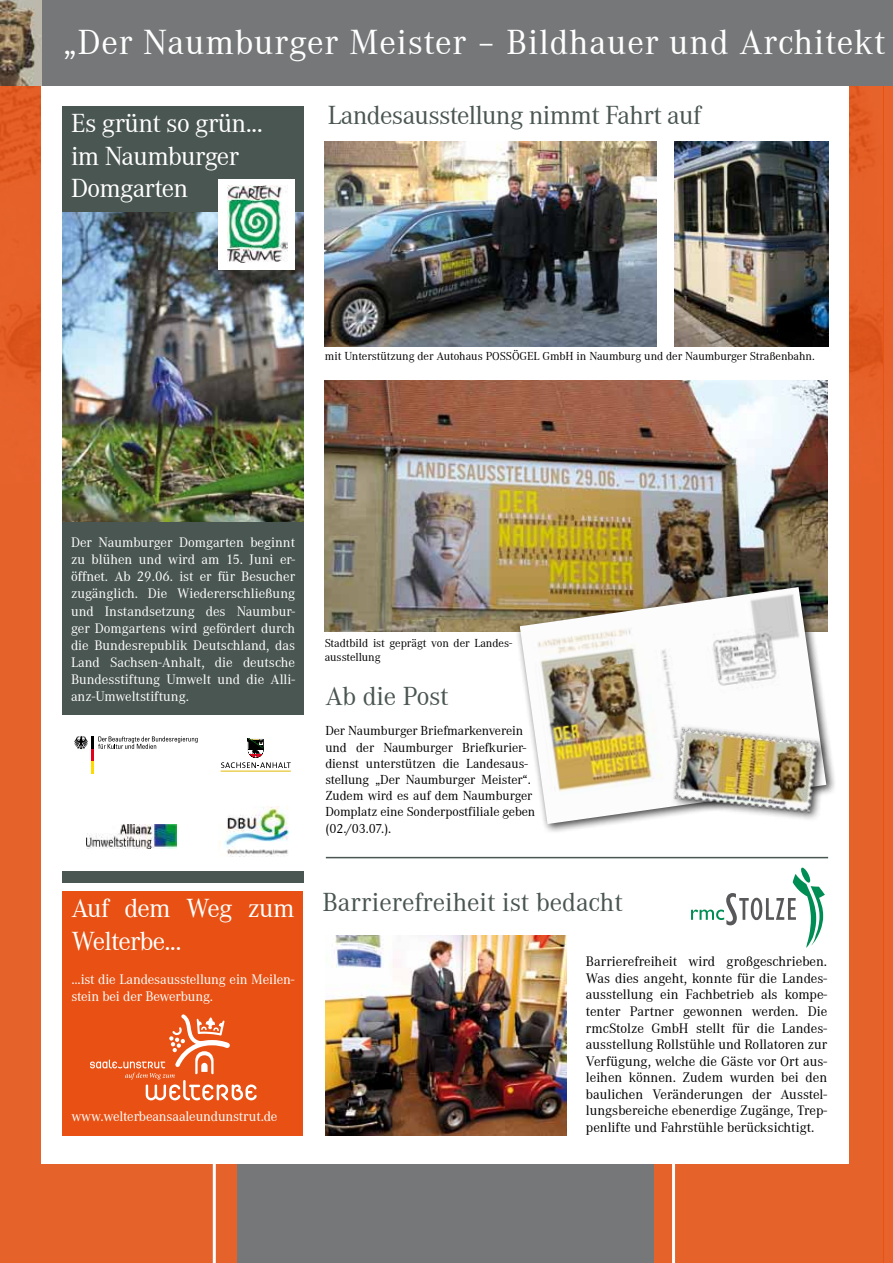
<style>
.page{position:relative;width:893px;height:1263px;background:#fff}
.page>*{position:absolute;margin:0;border:0;box-sizing:border-box;transform-origin:0 0}
.t1{font:36px "Corporate A";letter-spacing:.025em;color:#fff}
.t2{font:27px/32.4px "Corporate A";letter-spacing:-.025em;color:#fff}
.t3{font:27px "Corporate A";letter-spacing:-.02em;color:#4a5652}
.t4{font:27px "Corporate A";color:#4a5652}
.t5{font:14.25px/17.1px "Corporate A";letter-spacing:-.01em;color:#fff}
.t6{font:14.25px/16.6px "Corporate A";color:#000;text-align:justify}
.t7{font:13.5px/16.2px "Corporate A";letter-spacing:-.005em;color:#000}
.t8{font:12px/14.4px "Corporate A";letter-spacing:-.005em;color:#000}
</style>
<div class="page">
<div style="left:0;top:0;width:250px;height:1263px;background:#e6622b"></div>
<div style="left:639px;top:0;width:244px;height:1263px;background:#e6622b"></div>
<div style="left:883px;top:0;width:10px;height:1263px;background:#e7632b"></div>
<div style="left:237px;top:1148px;width:417px;height:115px;background:#767778"></div>
<hr style="left:672px;top:0;width:3px;height:1263px;background:#fff">
<hr style="left:213px;top:0;width:3px;height:1263px;background:#fff">
<div style="left:41px;top:71px;width:808px;height:1093px;background:#fff"></div>
<hr style="left:892px;top:0;width:1px;height:85px;background:#767778">
<div style="left:0;top:0;width:892px;height:85px;background:#767778"></div>
<div style="left:63px;top:891px;width:240px;height:244px;background:#e85113"></div>
<img style="left:0;top:0;width:41px;height:85px">
<div style="left:63px;top:106px;width:241px;height:776px;background:#4a5652"></div>
<img style="left:62px;top:212px;width:241px;height:309px">
<div style="left:218px;top:180px;width:76px;height:90px;background:#fff"></div>
<img style="left:227px;top:185px;width:60px;height:78px">
<div style="left:63px;top:715px;width:242px;height:156px;background:#fff"></div>
<svg style="left:74px;top:736px;width:124px;height:37px"></svg>
<img style="left:219px;top:807px;width:70px;height:49px">
<hr style="left:221px;top:771px;width:70px;height:1px;background:#e2b900">
<svg style="left:221px;top:739px;width:70px;height:29px"></svg>
<img style="left:86px;top:825px;width:90px;height:23px">
<img style="left:325px;top:935px;width:241px;height:200px">
<svg style="left:691px;top:868px;width:134px;height:80px"></svg>
<img style="left:674px;top:142px;width:154px;height:205px">
<img style="left:325px;top:141px;width:332px;height:206px">
<img style="left:325px;top:381px;width:502px;height:250px">
<hr style="left:326px;top:857px;width:502px;height:1px;background:#4a5652">
<div style="left:514px;top:582px;width:322px;height:252px;background:#000;opacity:.75"></div>
<img style="left:520px;top:587px;width:306px;height:237px">
<img style="left:666px;top:717px;width:160px;height:106px">
<svg style="left:90px;top:1014px;width:167px;height:86px"></svg>
<h1 class="t1" style="left:63px;top:22px;width:824px">„Der Naumburger Meister – Bildhauer und Architekt</h1>
<h2 class="t2" style="left:71px;top:108px;width:193px">Es grünt so grün... im Naumburger<br>Domgarten</h2>
<h2 class="t3" style="left:328px;top:101px;width:375px">Landesausstellung nimmt Fahrt auf</h2>
<p class="t8" style="left:325px;top:349px;width:491px">mit Unterstützung der Autohaus POSSÖGEL GmbH in Naumburg und der Naumburger Straßenbahn.</p>
<p class="t5" style="left:71px;top:534px;width:226px;text-align:justify">Der Naumburger Domgarten beginnt zu blühen und wird am 15. Juni er&shy;öffnet. Ab 29.06. ist er für Besucher zugänglich. Die Wiedererschließung und Instandsetzung des Naumbur&shy;ger Domgartens wird gefördert durch die Bundesrepublik Deutschland, das Land Sachsen-Anhalt, die deutsche Bundesstiftung Umwelt und die Alli&shy;anz-Umweltstiftung.</p>
<h2 class="t2" style="left:71px;top:893px;width:225px">Auf dem Weg zum<br>Welterbe...</h2>
<p class="t5" style="left:71px;top:971px;width:225px">...ist die Landesausstellung ein Meilen&shy;stein bei der Bewerbung.</p>
<p class="t5" style="left:71px;top:1108px;width:208px">www.welterbeansaaleundunstrut.de</p>
<p class="t8" style="left:325px;top:636px;width:189px">Stadtbild ist geprägt von der Landes&shy;ausstellung</p>
<h2 class="t3" style="left:325px;top:681px;width:125px">Ab die Post</h2>
<p class="t7" style="left:325px;top:723px;width:211px">Der Naumburger Briefmarkenverein und der Naumburger Briefkurier&shy;dienst unterstützen die Landesaus&shy;stellung „Der Naumburger Meister“.<br>Zudem wird es auf dem Naumburger<br>Domplatz eine Sonderpostfiliale geben (02./03.07.).</p>
<h2 class="t4" style="left:322px;top:888px;width:302px">Barrierefreiheit ist bedacht</h2>
<p class="t6" style="left:586px;top:953px;width:243px">Barrierefreiheit wird großgeschrieben.<br>Was dies angeht, konnte für die Landes&shy;ausstellung ein Fachbetrieb als kompe&shy;tenter Partner gewonnen werden. Die rmcStolze GmbH stellt für die Landes&shy;ausstellung Rollstühle und Rollatoren zur Verfügung, welche die Gäste vor Ort aus&shy;leihen können. Zudem wurden bei den baulichen Veränderungen der Ausstel&shy;lungsbereiche ebenerdige Zugänge, Trep&shy;penlifte und Fahrstühle berücksichtigt.</p>
</div>
